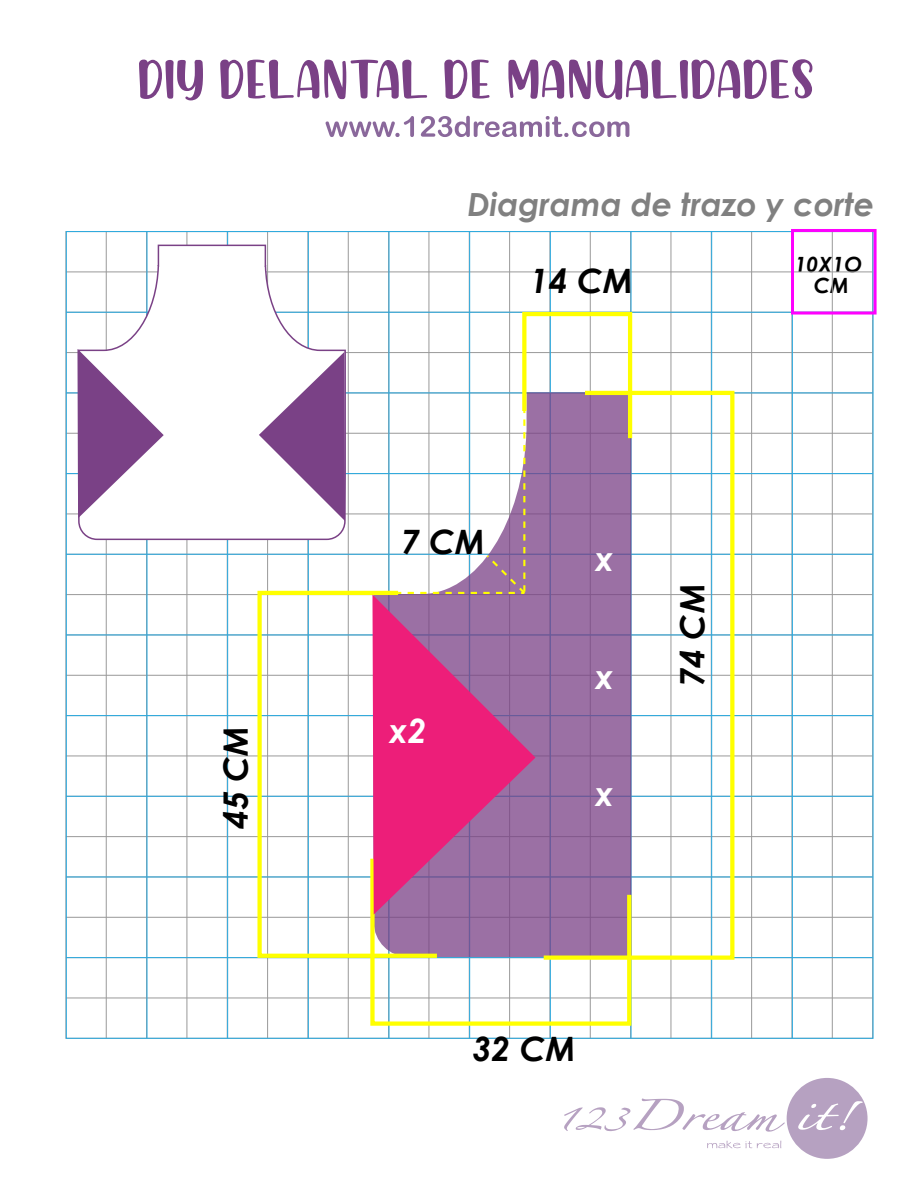
<style>
.page{position:relative;width:918px;height:1188px;background:#fff}
.page>*{position:absolute;margin:0;border:0;box-sizing:border-box;transform-origin:0 0}
.t1{font:55.35px "Chicken Quiche";color:#7a4186}
.t2{font:italic 700 33.6px "Century Gothic";color:#000}
.t3{font:italic 700 33.6px "Century Gothic";color:#fff}
.t4{font:italic 700 31.95px "Century Gothic";color:#808080}
.t5{font:italic 700 21px/21px "Century Gothic";color:#000;text-align:center}
</style>
<div class="page">
<svg style="left:326px;top:116px;width:88px;height:21px"></svg>
<svg style="left:421px;top:116px;width:208px;height:21px"></svg>
<svg style="left:564px;top:1078px;width:304px;height:81px"></svg>
<hr style="left:66px;top:272px;width:807px;height:1px;background:#999">
<hr style="left:66px;top:352px;width:807px;height:1px;background:#999">
<hr style="left:66px;top:393px;width:807px;height:1px;background:#999">
<hr style="left:66px;top:433px;width:807px;height:1px;background:#999">
<hr style="left:66px;top:514px;width:807px;height:1px;background:#999">
<hr style="left:66px;top:594px;width:807px;height:1px;background:#999">
<hr style="left:66px;top:675px;width:807px;height:1px;background:#999">
<hr style="left:66px;top:756px;width:807px;height:1px;background:#999">
<hr style="left:66px;top:836px;width:807px;height:1px;background:#999">
<hr style="left:66px;top:917px;width:807px;height:1px;background:#999">
<hr style="left:66px;top:998px;width:807px;height:1px;background:#999">
<hr style="left:106px;top:232px;width:1px;height:806px;background:#999">
<hr style="left:146px;top:232px;width:1px;height:806px;background:#999">
<hr style="left:187px;top:232px;width:1px;height:806px;background:#999">
<hr style="left:267px;top:232px;width:1px;height:806px;background:#999">
<hr style="left:348px;top:232px;width:1px;height:806px;background:#999">
<hr style="left:388px;top:232px;width:1px;height:806px;background:#999">
<hr style="left:429px;top:232px;width:1px;height:806px;background:#999">
<hr style="left:509px;top:232px;width:1px;height:806px;background:#999">
<hr style="left:590px;top:232px;width:1px;height:806px;background:#999">
<hr style="left:630px;top:232px;width:1px;height:806px;background:#999">
<hr style="left:671px;top:232px;width:1px;height:806px;background:#999">
<hr style="left:751px;top:232px;width:1px;height:806px;background:#999">
<hr style="left:832px;top:232px;width:1px;height:806px;background:#999">
<hr style="left:66px;top:312px;width:807px;height:1px;background:#29abe2">
<hr style="left:66px;top:392px;width:807px;height:1px;background:#29abe2">
<hr style="left:66px;top:473px;width:807px;height:1px;background:#29abe2">
<hr style="left:66px;top:554px;width:807px;height:1px;background:#29abe2">
<hr style="left:66px;top:635px;width:807px;height:1px;background:#29abe2">
<hr style="left:66px;top:715px;width:807px;height:1px;background:#29abe2">
<hr style="left:66px;top:796px;width:807px;height:1px;background:#29abe2">
<hr style="left:66px;top:877px;width:807px;height:1px;background:#29abe2">
<hr style="left:66px;top:957px;width:807px;height:1px;background:#29abe2">
<hr style="left:147px;top:232px;width:1px;height:806px;background:#29abe2">
<hr style="left:227px;top:232px;width:1px;height:806px;background:#29abe2">
<hr style="left:308px;top:232px;width:1px;height:806px;background:#29abe2">
<hr style="left:389px;top:232px;width:1px;height:806px;background:#29abe2">
<hr style="left:469px;top:232px;width:1px;height:806px;background:#29abe2">
<hr style="left:550px;top:232px;width:1px;height:806px;background:#29abe2">
<hr style="left:631px;top:232px;width:1px;height:806px;background:#29abe2">
<hr style="left:711px;top:232px;width:1px;height:806px;background:#29abe2">
<hr style="left:792px;top:232px;width:1px;height:806px;background:#29abe2">
<svg style="left:373px;top:392px;width:166px;height:462px"></svg>
<svg style="left:539px;top:389px;width:198px;height:573px"></svg>
<svg style="left:347px;top:589px;width:61px;height:371px"></svg>
<svg style="left:368px;top:854px;width:266px;height:174px"></svg>
<div style="left:791px;top:229px;width:86px;height:86px;border:3px solid #f0f"></div>
<svg style="left:77px;top:244px;width:270px;height:795px"></svg>
<svg style="left:259px;top:352px;width:86px;height:169px"></svg>
<svg style="left:78px;top:349px;width:86px;height:169px"></svg>
<svg style="left:372px;top:595px;width:163px;height:320px;background:#c3478e"></svg>
<svg style="left:408px;top:310px;width:226px;height:286px"></svg>
<p class="t1" style="left:139px;top:49px;width:678px">DIY DELANTAL DE MANUALIDADES</p>
<p class="t4" style="left:468px;top:181px;width:408px">Diagrama de trazo y corte</p>
<p class="t5" style="left:795px;top:253px;width:69px">10X1O<br>CM</p>
<p class="t2" style="left:530px;top:256px;width:105px">14 CM</p>
<p class="t2" style="left:210px;top:829px;width:105px;rotate:-90deg">45 CM</p>
<p class="t2" style="left:401px;top:517px;width:86px">7 CM</p>
<p class="t3" style="left:389px;top:705px;width:39px">x2</p>
<p class="t3" style="left:595px;top:533px;width:20px">x</p>
<p class="t3" style="left:595px;top:651px;width:20px">x</p>
<p class="t3" style="left:595px;top:768px;width:20px">x</p>
<p class="t2" style="left:667px;top:687px;width:105px;rotate:-90deg">74 CM</p>
<p class="t2" style="left:473px;top:1023px;width:105px">32 CM</p>
</div>
